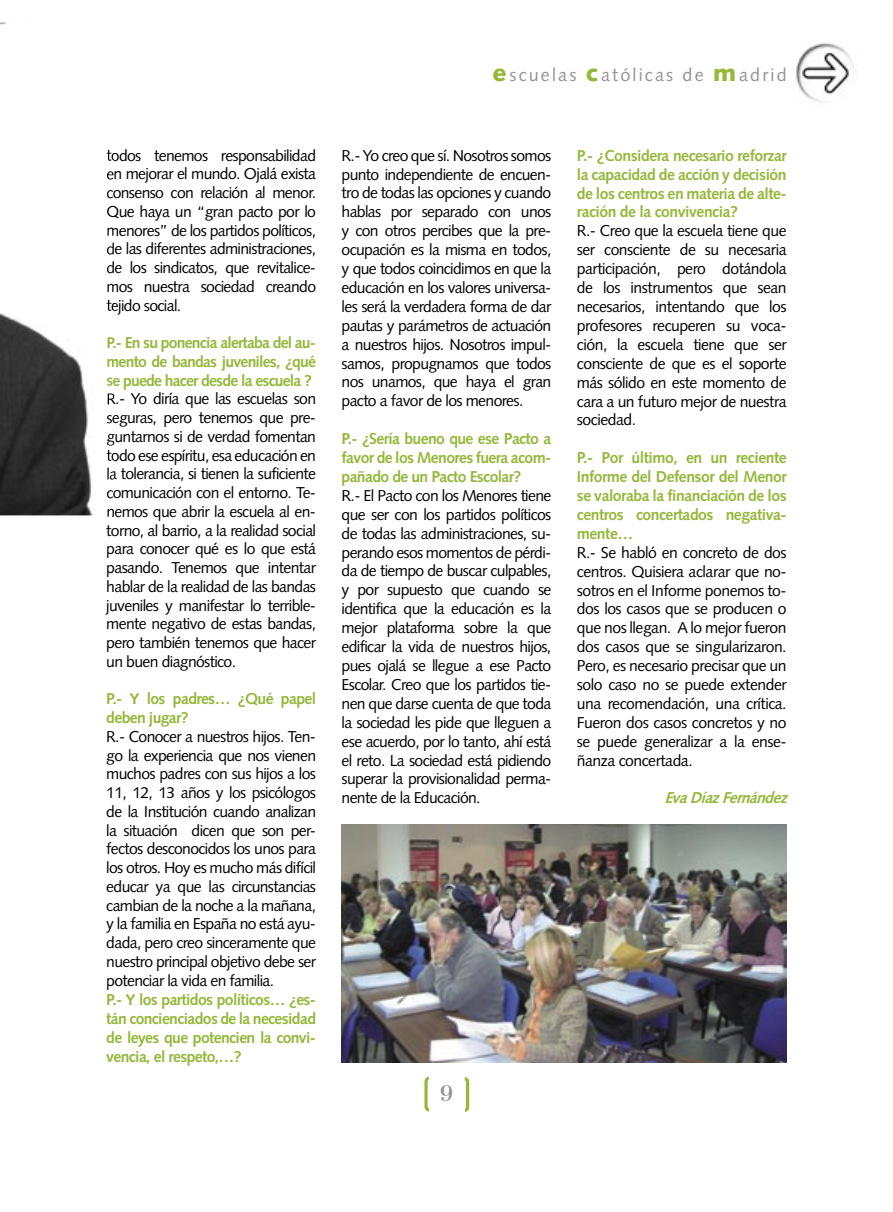
<style>
.page{position:relative;width:893px;height:1212px;background:#fff}
.page>*{position:absolute;margin:0;border:0;box-sizing:border-box;transform-origin:0 0}
.t1{font:60px "Harpoon Plain";color:#94b83a}
.t2{font:500 27px "Walbaum";color:#939393}
.t3{font:18px "Syntax";letter-spacing:.12em;color:#939393}
.t4{font:15.75px/18.9px "Syntax";letter-spacing:-.04em;color:#000;text-align:justify}
.t5{font:700 15.75px/18.9px "Syntax";letter-spacing:-.04em;color:#94b83a;text-align:justify}
.t6{font:italic 700 15.75px "Syntax";color:#94b83a}
.s1{font-weight:900;font-size:24px;color:#94b83a}
</style>
<div class="page">
<img style="left:796px;top:42px;width:58px;height:61px">
<img style="left:0;top:22px;width:112px;height:493px">
<img style="left:107px;top:149px;width:7px;height:16px">
<img style="left:107px;top:168px;width:7px;height:15px">
<svg style="left:107px;top:186px;width:7px;height:12px"></svg>
<img style="left:107px;top:205px;width:7px;height:16px">
<img style="left:107px;top:224px;width:7px;height:16px">
<img style="left:107px;top:242px;width:7px;height:15px">
<img style="left:107px;top:261px;width:7px;height:16px">
<svg style="left:107px;top:280px;width:7px;height:12px"></svg>
<img style="left:107px;top:299px;width:7px;height:15px">
<img style="left:108px;top:336px;width:6px;height:16px">
<img style="left:107px;top:355px;width:7px;height:16px">
<img style="left:107px;top:374px;width:7px;height:15px">
<img style="left:108px;top:393px;width:6px;height:15px">
<img style="left:107px;top:412px;width:7px;height:15px">
<img style="left:107px;top:430px;width:7px;height:16px">
<img style="left:107px;top:449px;width:7px;height:16px">
<img style="left:107px;top:467px;width:7px;height:15px">
<svg style="left:107px;top:486px;width:7px;height:12px"></svg>
<svg style="left:108px;top:505px;width:6px;height:10px"></svg>
<img style="left:342px;top:825px;width:445px;height:237px">
<p class="t3" style="left:492px;top:64px;width:296px"><span class="s1">e</span>scuelas <span class="s1">c</span>atólicas de <span class="s1">m</span>adrid</p>
<p class="t4" style="left:106px;top:146px;width:211px">todos tenemos responsabilidad en mejorar el mundo. Ojalá exista consenso con relación al menor.<br>Que haya un “gran pacto por lo menores” de los partidos políticos, de las diferentes administraciones, de los sindicatos, que revitalice&shy;mos nuestra sociedad creando tejido social.</p>
<p class="t5" style="left:106px;top:333px;width:211px">P.- En su ponencia alertaba del au&shy;mento de bandas juveniles, ¿qué se puede hacer desde la escuela ?</p>
<p class="t4" style="left:106px;top:390px;width:211px">R.- Yo diría que las escuelas son seguras, pero tenemos que pre&shy;guntarnos si de verdad fomentan todo ese espíritu, esa educación en la tolerancia, si tienen la suficiente comunicación con el entorno. Te&shy;nemos que abrir la escuela al en&shy;torno, al barrio, a la realidad social para conocer qué es lo que está pasando. Tenemos que intentar hablar de la realidad de las bandas juveniles y manifestar lo terrible&shy;mente negativo de estas bandas, pero también tenemos que hacer un buen diagnóstico.</p>
<p class="t5" style="left:106px;top:690px;width:211px">P.- Y los padres… ¿Qué papel deben jugar?</p>
<p class="t4" style="left:106px;top:727px;width:211px">R.- Conocer a nuestros hijos. Ten&shy;go la experiencia que nos vienen muchos padres con sus hijos a los 11, 12, 13 años y los psicólogos de la Institución cuando analizan la situación dicen que son per&shy;fectos desconocidos los unos para los otros. Hoy es mucho más difícil educar ya que las circunstancias cambian de la noche a la mañana, y la familia en España no está ayu&shy;dada, pero creo sinceramente que nuestro principal objetivo debe ser potenciar la vida en familia.</p>
<p class="t5" style="left:106px;top:990px;width:211px">P.- Y los partidos políticos… ¿es&shy;tán concienciados de la necesidad de leyes que potencien la convi&shy;vencia, el respeto,…?</p>
<p class="t4" style="left:342px;top:146px;width:211px">R.- Yo creo que sí. Nosotros somos punto independiente de encuen&shy;tro de todas las opciones y cuando hablas por separado con unos y con otros percibes que la pre&shy;ocupación es la misma en todos, y que todos coincidimos en que la educación en los valores universa&shy;les será la verdadera forma de dar pautas y parámetros de actuación a nuestros hijos. Nosotros impul&shy;samos, propugnamos que todos nos unamos, que haya el gran pacto a favor de los menores.</p>
<p class="t5" style="left:342px;top:429px;width:211px">P.- ¿Sería bueno que ese Pacto a favor de los Menores fuera acom&shy;pañado de un Pacto Escolar?</p>
<p class="t4" style="left:342px;top:486px;width:211px">R.- El Pacto con los Menores tiene que ser con los partidos políticos de todas las administraciones, su&shy;perando esos momentos de pérdi&shy;da de tiempo de buscar culpables, y por supuesto que cuando se identifica que la educación es la mejor plataforma sobre la que edificar la vida de nuestros hijos, pues ojalá se llegue a ese Pacto Escolar. Creo que los partidos tie&shy;nen que darse cuenta de que toda la sociedad les pide que lleguen a ese acuerdo, por lo tanto, ahí está el reto. La sociedad está pidiendo superar la provisionalidad perma&shy;nente de la Educación.</p>
<h1 class="t1" style="left:422px;top:1056px;width:11px">(</h1>
<h2 class="t2" style="left:440px;top:1078px;width:14px">9</h2>
<h1 class="t1" style="left:462px;top:1056px;width:11px">)</h1>
<p class="t5" style="left:577px;top:146px;width:211px">P.- ¿Considera necesario reforzar la capacidad de acción y decisión de los centros en materia de alte&shy;ración de la convivencia?</p>
<p class="t4" style="left:577px;top:222px;width:211px">R.- Creo que la escuela tiene que ser consciente de su necesaria participación, pero dotándola de los instrumentos que sean necesarios, intentando que los profesores recuperen su voca&shy;ción, la escuela tiene que ser consciente de que es el soporte más sólido en este momento de cara a un futuro mejor de nuestra sociedad.</p>
<p class="t5" style="left:577px;top:448px;width:211px">P.- Por último, en un reciente Informe del Defensor del Menor se valoraba la financiación de los centros concertados negativa&shy;mente…</p>
<p class="t4" style="left:577px;top:543px;width:211px">R.- Se habló en concreto de dos centros. Quisiera aclarar que no&shy;sotros en el Informe ponemos to&shy;dos los casos que se producen o que nos llegan. A lo mejor fueron dos casos que se singularizaron.<br>Pero, es necesario precisar que un solo caso no se puede extender una recomendación, una crítica.<br>Fueron dos casos concretos y no se puede generalizar a la ense&shy;ñanza concertada.</p>
<p class="t6" style="left:664px;top:789px;width:129px">EvaDíazFernández</p>
</div>
